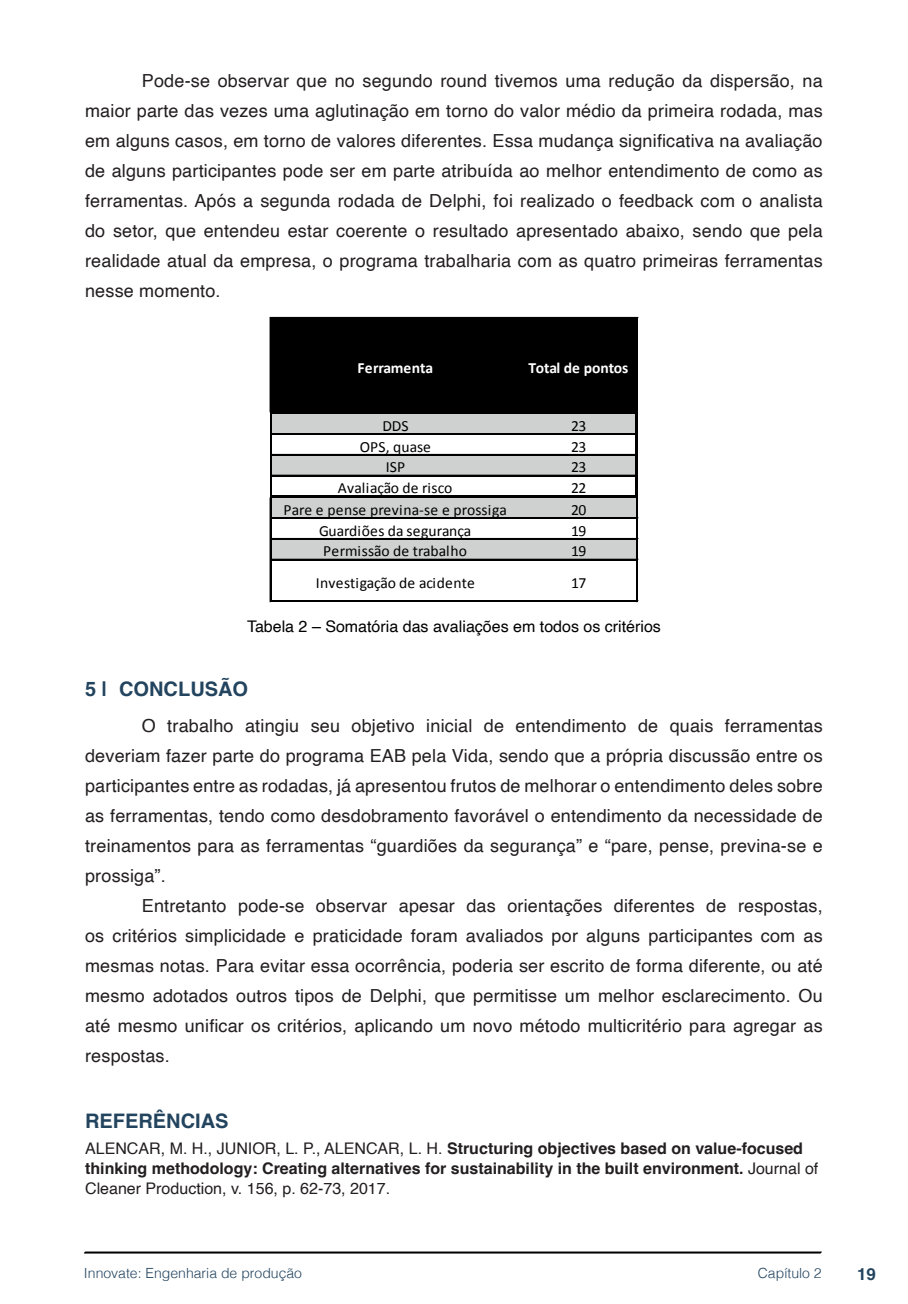
<style>
.page{position:relative;width:908px;height:1304px;background:#fff}
.page>*{position:absolute;margin:0;border:0;box-sizing:border-box;transform-origin:0 0}
.t1{font:700 20px "Helvetica";color:#23445f}
.t2{font:18px/30px "Helvetica";letter-spacing:.01em;color:#231f20;text-align:justify}
.t3{font:700 16.8px "Helvetica";color:#23445f}
.t4{font:700 16px/20px "Helvetica";color:#231f20}
.t5{font:16px "Helvetica";color:#000}
.t6{font:15.6px "Calibri";letter-spacing:.01em;color:#000001}
.t7{font:700 15.6px "Calibri";letter-spacing:-.005em;color:#fff}
.t8{font:300 14px "Helvetica";color:#23445f}
.s1{font-weight:400}
</style>
<div class="page">
<svg style="left:84px;top:1251px;width:737px;height:3px;background:#515151"></svg>
<div style="left:271px;top:318px;width:366px;height:96px;background:#000001"></div>
<div style="left:271px;top:413px;width:366px;height:22px;background:#cfd1d0"></div>
<div style="left:271px;top:454px;width:366px;height:22px;background:#cfd1d0"></div>
<div style="left:271px;top:497px;width:366px;height:22px;background:#cfd1d0"></div>
<div style="left:271px;top:538px;width:366px;height:22px;background:#cfd1d0"></div>
<hr style="left:269px;top:317px;width:1px;height:95px;background:#000001">
<hr style="left:270px;top:317px;width:1px;height:95px;background:#000001">
<hr style="left:270px;top:412px;width:1px;height:86px;background:#000001">
<hr style="left:635px;top:414px;width:2px;height:84px;background:#000001">
<hr style="left:269px;top:498px;width:1px;height:104px;background:#000001">
<hr style="left:270px;top:498px;width:1px;height:104px;background:#000001">
<hr style="left:636px;top:498px;width:1px;height:104px;background:#000001">
<hr style="left:271px;top:317px;width:366px;height:1px;background:#000001">
<hr style="left:271px;top:412px;width:366px;height:2px;background:#000001">
<hr style="left:271px;top:433px;width:364px;height:1px;background:#000001">
<hr style="left:271px;top:434px;width:364px;height:1px;background:#000001">
<hr style="left:271px;top:454px;width:364px;height:1px;background:#000001">
<hr style="left:271px;top:475px;width:364px;height:1px;background:#000001">
<hr style="left:271px;top:496px;width:366px;height:2px;background:#000001">
<hr style="left:271px;top:517px;width:366px;height:1px;background:#000001">
<hr style="left:271px;top:518px;width:366px;height:1px;background:#000001">
<hr style="left:271px;top:538px;width:366px;height:1px;background:#000001">
<hr style="left:271px;top:559px;width:366px;height:1px;background:#000001">
<hr style="left:271px;top:600px;width:366px;height:1px;background:#000001">
<hr style="left:271px;top:601px;width:366px;height:1px;background:#000001">
<p class="t2" style="left:85px;top:66px;width:738px;text-indent:57px">Pode-se observar que no segundo round tivemos uma redução da dispersão, na maior parte das vezes uma aglutinação em torno do valor médio da primeira rodada, mas em alguns casos, em torno de valores diferentes. Essa mudança significativa na avaliação de alguns participantes pode ser em parte atribuída ao melhor entendimento de como as ferramentas. Após a segunda rodada de Delphi, foi realizado o feedback com o analista do setor, que entendeu estar coerente o resultado apresentado abaixo, sendo que pela realidade atual da empresa, o programa trabalharia com as quatro primeiras ferramentas nesse momento.</p>
<p class="t7" style="left:357px;top:357px;width:77px">Ferramenta</p>
<p class="t7" style="left:528px;top:357px;width:101px">Total de pontos</p>
<p class="t6" style="left:382px;top:415px;width:27px">DDS</p>
<p class="t6" style="left:571px;top:415px;width:17px">23</p>
<p class="t6" style="left:359px;top:436px;width:73px">OPS, quase</p>
<p class="t6" style="left:571px;top:436px;width:17px">23</p>
<p class="t6" style="left:385px;top:456px;width:21px">ISP</p>
<p class="t6" style="left:571px;top:456px;width:17px">23</p>
<p class="t6" style="left:337px;top:477px;width:116px">Avaliação de risco</p>
<p class="t6" style="left:571px;top:477px;width:17px">22</p>
<p class="t6" style="left:283px;top:499px;width:224px">Pare e pense previna-se e prossiga</p>
<p class="t6" style="left:571px;top:499px;width:17px">20</p>
<p class="t6" style="left:319px;top:520px;width:154px">Guardiões da segurança</p>
<p class="t6" style="left:571px;top:520px;width:17px">19</p>
<p class="t6" style="left:323px;top:540px;width:145px">Permissão de trabalho</p>
<p class="t6" style="left:571px;top:540px;width:17px">19</p>
<p class="t6" style="left:316px;top:572px;width:160px">Investigação de acidente</p>
<p class="t6" style="left:571px;top:572px;width:17px">17</p>
<p class="t5" style="left:247px;top:614px;width:415px">Tabela 2 – Somatória das avaliações em todos os critérios</p>
<p class="t1" style="left:85px;top:677px;width:164px">5 | CONCLUSÃO</p>
<p class="t2" style="left:85px;top:711px;width:738px;text-indent:57px">O trabalho atingiu seu objetivo inicial de entendimento de quais ferramentas deveriam fazer parte do programa EAB pela Vida, sendo que a própria discussão entre os participantes entre as rodadas, já apresentou frutos de melhorar o entendimento deles sobre as ferramentas, tendo como desdobramento favorável o entendimento da necessidade de treinamentos para as ferramentas “guardiões da segurança” e “pare, pense, previna-se e prossiga”.</p>
<p class="t2" style="left:85px;top:891px;width:738px;text-indent:57px">Entretanto pode-se observar apesar das orientações diferentes de respostas, os critérios simplicidade e praticidade foram avaliados por alguns participantes com as mesmas notas. Para evitar essa ocorrência, poderia ser escrito de forma diferente, ou até mesmo adotados outros tipos de Delphi, que permitisse um melhor esclarecimento. Ou até mesmo unificar os critérios, aplicando um novo método multicritério para agregar as respostas.</p>
<p class="t1" style="left:85px;top:1109px;width:145px">REFERÊNCIAS</p>
<p class="t4" style="left:85px;top:1140px;width:734px"><span class="s1">ALENCAR, M. H., JUNIOR, L. P., ALENCAR, L. H.</span> Structuring objectives based on value-focused thinking methodology: Creating alternatives for sustainability in the built environment. <span class="s1">Journal of<br>Cleaner Production, v. 156, p. 62-73, 2017.</span></p>
<p class="t8" style="left:84px;top:1261px;width:219px">Innovate: Engenharia de produção</p>
<p class="t8" style="left:757px;top:1261px;width:65px">Capítulo 2</p>
<p class="t3" style="left:856px;top:1264px;width:20px">19</p>
</div>
